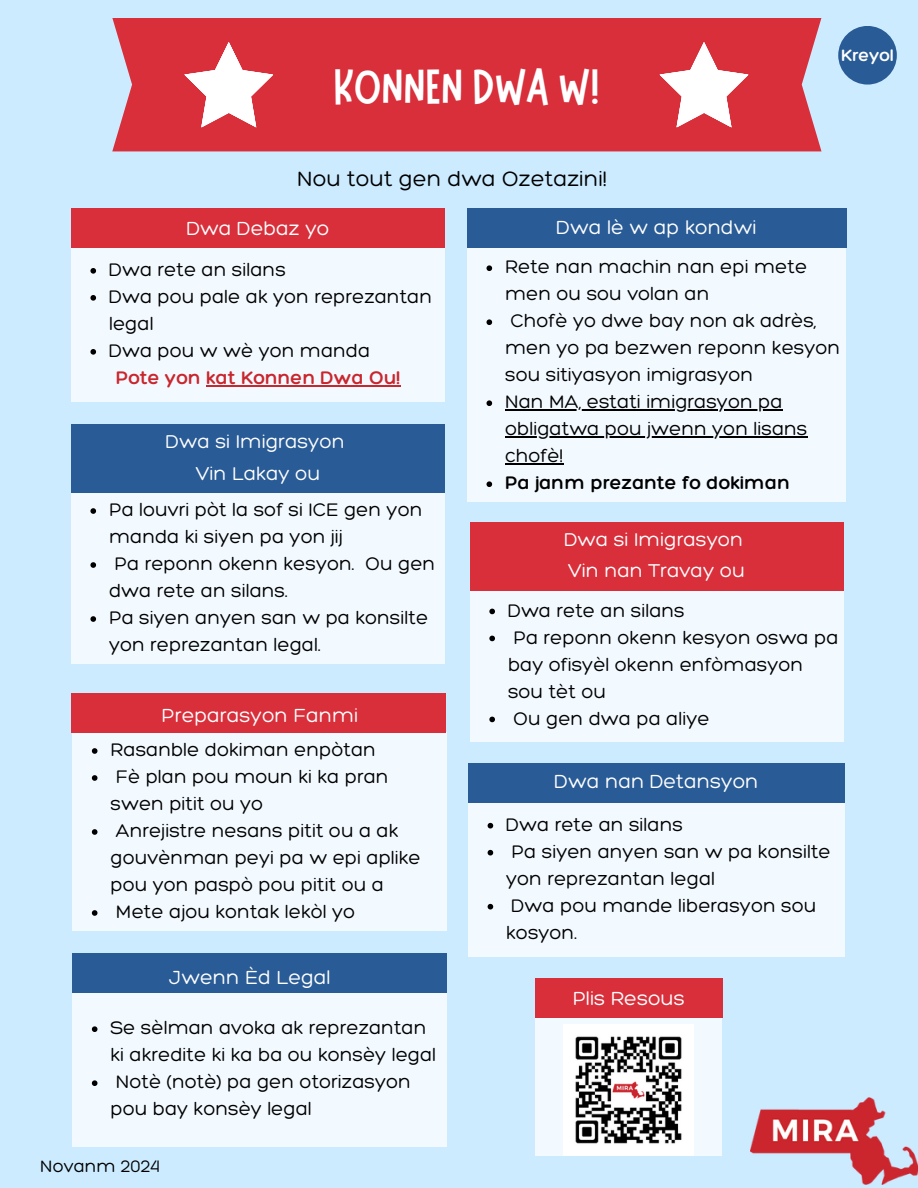
<style>
.page{position:relative;width:918px;height:1188px;background:#ccebff}
.page>*{position:absolute;margin:0;border:0;box-sizing:border-box;transform-origin:0 0}
.t1{font:49.2px "Marykate";color:#fff}
.t2{font:300 22.5px "Hero";color:#000}
.t3{font:300 20.55px "Hero";color:#fff}
.t4{font:300 20.1px/31.5px "Hero";color:#fff;text-align:center}
.t5{font:300 19.8px/27px "Hero";color:#000}
.t6{font:300 19.8px "Hero";color:#c9262d}
.t7{font:300 18px "Hero";color:#000}
.t8{font:300 18px "Hero";color:#fff}
.s1{font-style:inherit}
</style>
<div class="page">
<div style="left:112px;top:18px;width:709px;height:133px;background:#d82f3b"></div>
<svg style="left:184px;top:42px;width:89px;height:86px;background:#e88990"></svg>
<svg style="left:660px;top:42px;width:89px;height:86px;background:#e88990"></svg>
<div style="left:71px;top:248px;width:374px;height:154px;background:#f3faff"></div>
<svg style="left:90px;top:268px;width:6px;height:6px"></svg>
<svg style="left:90px;top:295px;width:6px;height:6px"></svg>
<svg style="left:90px;top:349px;width:6px;height:6px"></svg>
<hr style="left:206px;top:385px;width:194px;height:1px;background:#c9262d">
<div style="left:71px;top:492px;width:374px;height:172px;background:#f3faff"></div>
<svg style="left:90px;top:508px;width:6px;height:6px"></svg>
<svg style="left:90px;top:562px;width:6px;height:6px"></svg>
<svg style="left:90px;top:616px;width:6px;height:6px"></svg>
<div style="left:467px;top:249px;width:379px;height:253px;background:#f3faff"></div>
<svg style="left:487px;top:265px;width:5px;height:6px"></svg>
<svg style="left:487px;top:319px;width:5px;height:6px"></svg>
<svg style="left:487px;top:400px;width:5px;height:6px"></svg>
<hr style="left:505px;top:409px;width:278px;height:2px;background:#000">
<hr style="left:505px;top:436px;width:302px;height:2px;background:#000">
<hr style="left:505px;top:463px;width:58px;height:2px;background:#000">
<svg style="left:487px;top:481px;width:5px;height:6px"></svg>
<div style="left:468px;top:803px;width:377px;height:153px;background:#f3faff"></div>
<svg style="left:488px;top:823px;width:5px;height:6px"></svg>
<svg style="left:488px;top:850px;width:5px;height:6px"></svg>
<svg style="left:488px;top:904px;width:5px;height:6px"></svg>
<div style="left:71px;top:208px;width:374px;height:40px;background:#d82f3b"></div>
<div style="left:71px;top:424px;width:374px;height:68px;background:#295b96"></div>
<div style="left:467px;top:208px;width:379px;height:40px;background:#295b96"></div>
<div style="left:468px;top:764px;width:377px;height:39px;background:#295b96"></div>
<div style="left:73px;top:732px;width:374px;height:199px;background:#f3faff"></div>
<svg style="left:92px;top:748px;width:5px;height:6px"></svg>
<svg style="left:92px;top:775px;width:5px;height:6px"></svg>
<svg style="left:92px;top:829px;width:5px;height:6px"></svg>
<svg style="left:92px;top:910px;width:5px;height:6px"></svg>
<div style="left:73px;top:993px;width:374px;height:153px;background:#f3faff"></div>
<svg style="left:92px;top:1026px;width:5px;height:6px"></svg>
<svg style="left:92px;top:1080px;width:5px;height:6px"></svg>
<div style="left:71px;top:693px;width:375px;height:39px;background:#d82f3b"></div>
<div style="left:73px;top:953px;width:374px;height:40px;background:#295b96"></div>
<div style="left:470px;top:588px;width:374px;height:154px;background:#f3faff"></div>
<svg style="left:489px;top:609px;width:6px;height:5px"></svg>
<svg style="left:489px;top:636px;width:6px;height:5px"></svg>
<svg style="left:489px;top:717px;width:6px;height:5px"></svg>
<div style="left:470px;top:522px;width:373px;height:68px;background:#d82f3b"></div>
<div style="left:535px;top:1017px;width:187px;height:139px;background:#f3faff"></div>
<div style="left:535px;top:978px;width:187px;height:39px;background:#d82f3b"></div>
<img style="left:751px;top:1098px;width:167px;height:86px">
<div style="left:838px;top:26px;width:59px;height:59px;background:#295b96;border-radius:50%"></div>
<img style="left:563px;top:1025px;width:131px;height:130px">
<p class="t1" style="left:334px;top:55px;width:268px">KONNEN DWA W!</p>
<p class="t2" style="left:297px;top:165px;width:312px">Nou tout gen dwa Ozetazini!</p>
<h3 class="t3" style="left:187px;top:215px;width:144px">Dwa Debaz yo</h3>
<p class="t3" style="left:557px;top:214px;width:202px">Dwa lè w ap kondwi</p>
<p class="t8" style="left:841px;top:44px;width:54px">Kreyol</p>
<p class="t5" style="left:109px;top:255px;width:325px">Dwa rete an silans<br>Dwa pou pale ak yon reprezantan legal<br>Dwa pou w wè yon manda</p>
<p class="t6" style="left:116px;top:365px;width:286px">Pote yon kat Konnen Dwa Ou!</p>
<h2 class="t4" style="left:166px;top:425px;width:180px">Dwa si Imigrasyon<br>Vin Lakay ou</h2>
<h2 class="t5" style="left:109px;top:496px;width:315px">Pa louvri pòt la sof si ICE gen yon manda ki siyen pa yon jij</h2>
<h2 class="t5" style="left:109px;top:550px;width:328px">Pa reponn okenn kesyon. Ou gen dwa rete an silans.</h2>
<p class="t5" style="left:109px;top:604px;width:321px">Pa siyen anyen san w pa konsilte yon reprezantan legal.</p>
<p class="t3" style="left:162px;top:702px;width:198px">Preparasyon Fanmi</p>
<p class="t5" style="left:111px;top:736px;width:267px">Rasanble dokiman enpòtan</p>
<p class="t5" style="left:111px;top:763px;width:280px">Fè plan pou moun ki ka pran swen pitit ou yo</p>
<p class="t5" style="left:111px;top:817px;width:312px">Anrejistre nesans pitit ou a ak gouvènman peyi pa w epi aplike pou yon paspò pou pitit ou a</p>
<p class="t5" style="left:116px;top:898px;width:241px">Mete ajou kontak lekòl yo</p>
<h2 class="t3" style="left:170px;top:964px;width:163px">Jwenn Èd Legal</h2>
<h2 class="t5" style="left:111px;top:1014px;width:327px">Se sèlman avoka ak reprezantan ki akredite ki ka ba ou konsèy legal</h2>
<p class="t5" style="left:111px;top:1068px;width:302px">Notè (notè) pa gen otorizasyon pou bay konsèy legal</p>
<p class="t7" style="left:40px;top:1155px;width:121px">Novanm 2024</p>
<p class="t5" style="left:505px;top:253px;width:304px">Rete nan machin nan epi mete men ou sou volan an</p>
<p class="t5" style="left:505px;top:307px;width:337px">Chofè yo dwe bay non ak adrès, men yo pa bezwen reponn kesyon sou sitiyasyon imigrasyon</p>
<h3 class="t5" style="left:505px;top:388px;width:279px">Nan MA, estati imigrasyon pa</h3>
<h3 class="t5" style="left:505px;top:415px;width:304px">obligatwa pou jwenn yon lisans chofè!<br><span class="s1">Pa janm prezante fo dokiman</span></h3>
<p class="t4" style="left:564px;top:523px;width:182px;text-align:left">Dwa si Imigrasyon<br>Vin nan Travay ou</p>
<p class="t5" style="left:508px;top:596px;width:178px">Dwa rete an silans</p>
<p class="t5" style="left:508px;top:623px;width:332px">Pa reponn okenn kesyon oswa pa bay ofisyèl okenn enfòmasyon sou tèt ou</p>
<h2 class="t5" style="left:513px;top:704px;width:198px">Ou gen dwa pa aliye</h2>
<p class="t3" style="left:555px;top:769px;width:205px">Dwa nan Detansyon</p>
<p class="t5" style="left:506px;top:810px;width:178px">Dwa rete an silans</p>
<p class="t5" style="left:506px;top:837px;width:326px">Pa siyen anyen san w pa konsilte yon reprezantan legal</p>
<p class="t5" style="left:506px;top:891px;width:312px">Dwa pou mande liberasyon sou kosyon.</p>
<p class="t3" style="left:573px;top:985px;width:114px">Plis Resous</p>
</div>
